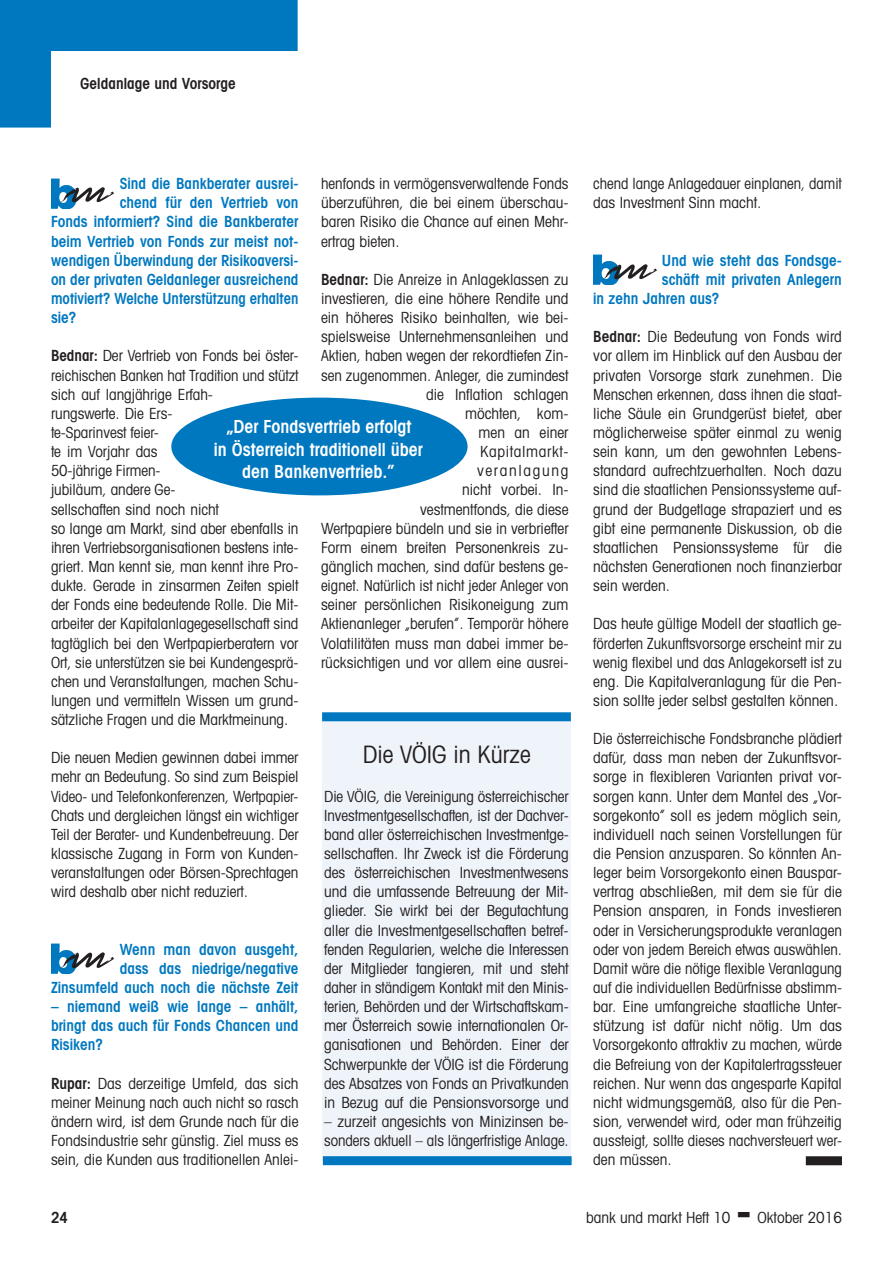
<style>
.page{position:relative;width:893px;height:1263px;background:#fff}
.page>*{position:absolute;margin:0;border:0;box-sizing:border-box;transform-origin:0 0}
.t1{font:condensed 24px "Avant Garde";color:#231f20}
.t2{font:600 condensed 18px/22.5px "Avant Garde";color:#fff;text-align:center}
.t3{font:condensed 15.3px/19.2px "Avant Garde";color:#231f20;text-align:justify}
.t4{font:600 condensed 15.3px/19.2px "Avant Garde";color:#0078c0;text-align:right}
.t5{font:condensed 15.3px/19.2px "Avant Garde";color:#231f20;scale:.96 1}
.t6{font:600 condensed 15.3px "Avant Garde";color:#231f20}
.s1{font-weight:600}
</style>
<div class="page">
<img style="left:51px;top:178px;width:24px;height:30px">
<img style="left:58px;top:185px;width:56px;height:20px">
<img style="left:51px;top:943px;width:24px;height:31px">
<img style="left:58px;top:951px;width:56px;height:19px">
<div style="left:806px;top:1156px;width:36px;height:9px;background:#231f20"></div>
<img style="left:593px;top:255px;width:25px;height:30px">
<img style="left:600px;top:262px;width:57px;height:19px">
<div style="left:171px;top:398px;width:297px;height:97px;background:#0078c0;border-radius:50%"></div>
<div style="left:322px;top:717px;width:249px;height:444px;background:#eff4fa"></div>
<div style="left:323px;top:1156px;width:249px;height:9px;background:#0078c0"></div>
<div style="left:322px;top:712px;width:249px;height:9px;background:#0078c0"></div>
<svg style="left:0;top:0;width:298px;height:128px"></svg>
<p class="t6" style="left:80px;top:74px;width:157px">Geldanlage und Vorsorge</p>
<p class="t4" style="left:120px;top:174px;width:180px">Sind die Bankberater ausrei-</p>
<p class="t4" style="left:120px;top:193px;width:180px">chend für den Vertrieb von</p>
<p class="t4" style="left:51px;top:212px;width:249px">Fonds informiert? Sind die Bankberater</p>
<p class="t4" style="left:51px;top:231px;width:249px">beim Vertrieb von Fonds zur meist not-</p>
<p class="t4" style="left:51px;top:250px;width:249px">wendigen Überwindung der Risikoaversi-</p>
<p class="t4" style="left:51px;top:270px;width:249px">on der privaten Geldanleger ausreichend</p>
<p class="t4" style="left:51px;top:289px;width:249px">motiviert? Welche Unterstützung erhalten</p>
<p class="t4" style="left:51px;top:308px;width:27px">sie?</p>
<p class="t3" style="left:51px;top:346px;width:249px;text-align:left"><span class="s1">Bednar:</span> Der Vertrieb von Fonds bei öster&shy;reichischen Banken hat Tradition und stützt sich auf langjährige Erfah-<br>rungswerte. Die Ers-<br>te-Sparinvest feier-<br>te im Vorjahr das<br>50-jährige Firmen-<br>jubiläum, andere Ge-<br>sellschaften sind noch nicht<br>so lange am Markt, sind aber ebenfalls in ihren Vertriebsorganisationen bestens inte&shy;griert. Man kennt sie, man kennt ihre Pro&shy;dukte. Gerade in zinsarmen Zeiten spielt der Fonds eine bedeutende Rolle. Die Mit&shy;arbeiter der Kapitalanlagegesellschaft sind tagtäglich bei den Wertpapierberatern vor Ort, sie unterstützen sie bei Kundengesprä&shy;chen und Veranstaltungen, machen Schu&shy;lungen und vermitteln Wissen um grund&shy;sätzliche Fragen und die Marktmeinung.</p>
<p class="t3" style="left:51px;top:748px;width:249px">Die neuen Medien gewinnen dabei immer mehr an Bedeutung. So sind zum Beispiel Video- und Telefonkonferenzen, Wertpapier-Chats und dergleichen längst ein wichtiger Teil der Berater- und Kundenbetreuung. Der klassische Zugang in Form von Kunden&shy;veranstaltungen oder Börsen-Sprechtagen wird deshalb aber nicht reduziert.</p>
<p class="t3" style="left:321px;top:174px;width:249px">henfonds in vermögensverwaltende Fonds überzuführen, die bei einem überschau&shy;baren Risiko die Chance auf einen Mehr&shy;ertrag bieten.</p>
<p class="t3" style="left:321px;top:269px;width:249px;text-align:right"><span class="s1">Bednar:</span> Die Anreize in Anlageklassen zu investieren, die eine höhere Rendite und ein höheres Risiko beinhalten, wie bei&shy;spielsweise Unternehmensanleihen und Aktien, haben wegen der rekordtiefen Zin&shy;sen zugenommen. Anleger, die zumindest die Inflation schlagen<br>möchten, kom-<br>men an einer<br>Kapitalmarkt-<br>veranlagung<br>nicht vorbei. In-<br>vestmentfonds, die diese<br>Wertpapiere bündeln und sie in verbriefter Form einem breiten Personenkreis zu&shy;gänglich machen, sind dafür bestens ge&shy;eignet. Natürlich ist nicht jeder Anleger von seiner persönlichen Risikoneigung zum Aktienanleger „berufen”. Temporär höhere Volatilitäten muss man dabei immer be&shy;rücksichtigen und vor allem eine ausrei-</p>
<p class="t2" style="left:214px;top:415px;width:210px">„Der Fondsvertrieb erfolgt<br>in Österreich traditionell über den Bankenvertrieb.”</p>
<h1 class="t1" style="left:363px;top:740px;width:169px">Die VÖIG in Kürze</h1>
<p class="t3" style="left:324px;top:786px;width:246px">Die VÖIG, die Vereinigung österreichischer Investmentgesellschaften, ist der Dachver&shy;band aller österreichischen Investmentge&shy;sellschaften. Ihr Zweck ist die Förderung des österreichischen Investmentwesens und die umfassende Betreuung der Mit&shy;glieder. Sie wirkt bei der Begutachtung aller die Investmentgesellschaften betref&shy;fenden Regularien, welche die Interessen der Mitglieder tangieren, mit und steht daher in ständigem Kontakt mit den Minis&shy;terien, Behörden und der Wirtschaftskam&shy;mer Österreich sowie internationalen Or&shy;ganisationen und Behörden. Einer der Schwerpunkte der VÖIG ist die Förderung des Absatzes von Fonds an Privatkunden in Bezug auf die Pensionsvorsorge und</p>
<p class="t3" style="left:324px;top:1111px;width:246px">– zurzeit angesichts von Minizinsen be&shy;sonders aktuell – als längerfristige Anlage.</p>
<p class="t4" style="left:51px;top:939px;width:249px">Wenn man davon ausgeht,<br>dass das niedrige/negative<br>Zinsumfeld auch noch die nächste Zeit</p>
<p class="t4" style="left:51px;top:997px;width:249px;text-align:justify">– niemand weiß wie lange – anhält, bringt das auch für Fonds Chancen und Risiken?</p>
<p class="t3" style="left:51px;top:1073px;width:249px"><span class="s1">Rupar:</span> Das derzeitige Umfeld, das sich meiner Meinung nach auch nicht so rasch ändern wird, ist dem Grunde nach für die Fondsindustrie sehr günstig. Ziel muss es sein, die Kunden aus traditionellen Anlei-</p>
<p class="t5" style="left:593px;top:174px;width:261px">chend lange Anlagedauer einplanen, damit das Investment Sinn macht.</p>
<p class="t4" style="left:662px;top:250px;width:182px">Und wie steht das Fondsge-</p>
<p class="t4" style="left:662px;top:270px;width:181px">schäft mit privaten Anlegern</p>
<p class="t4" style="left:593px;top:289px;width:128px">in zehn Jahren aus?</p>
<p class="t3" style="left:593px;top:327px;width:250px"><span class="s1">Bednar:</span> Die Bedeutung von Fonds wird vor allem im Hinblick auf den Ausbau der privaten Vorsorge stark zunehmen. Die Menschen erkennen, dass ihnen die staat&shy;liche Säule ein Grundgerüst bietet, aber möglicherweise später einmal zu wenig sein kann, um den gewohnten Lebens&shy;standard aufrechtzuerhalten. Noch dazu sind die staatlichen Pensionssysteme auf&shy;grund der Budgetlage strapaziert und es gibt eine permanente Diskussion, ob die staatlichen Pensionssysteme für die nächsten Generationen noch finanzierbar sein werden.</p>
<p class="t3" style="left:593px;top:614px;width:250px">Das heute gültige Modell der staatlich ge&shy;förderten Zukunftsvorsorge erscheint mir zu wenig flexibel und das Anlagekorsett ist zu eng. Die Kapitalveranlagung für die Pen&shy;sion sollte jeder selbst gestalten können.</p>
<p class="t3" style="left:593px;top:729px;width:250px">Die österreichische Fondsbranche plädiert dafür, dass man neben der Zukunftsvor&shy;sorge in flexibleren Varianten privat vor&shy;sorgen kann. Unter dem Mantel des „Vor&shy;sorgekonto” soll es jedem möglich sein, individuell nach seinen Vorstellungen für die Pension anzusparen. So könnten An&shy;leger beim Vorsorgekonto einen Bauspar&shy;vertrag abschließen, mit dem sie für die Pension ansparen, in Fonds investieren oder in Versicherungsprodukte veranlagen oder von jedem Bereich etwas auswählen.<br>Damit wäre die nötige flexible Veranlagung auf die individuellen Bedürfnisse abstimm&shy;bar. Eine umfangreiche staatliche Unter&shy;stützung ist dafür nicht nötig. Um das Vorsorgekonto attraktiv zu machen, würde die Befreiung von der Kapitalertragssteuer reichen. Nur wenn das angesparte Kapital nicht widmungsgemäß, also für die Pen&shy;sion, verwendet wird, oder man frühzeitig aussteigt, sollte dieses nachversteuert wer&shy;den müssen.</p>
<p class="t6" style="left:51px;top:1208px;width:19px">24</p>
<p class="t3" style="left:586px;top:1207px;width:146px">bank und markt Heft 10</p>
<p class="t3" style="left:757px;top:1207px;width:86px">Oktober 2016</p>
</div>
